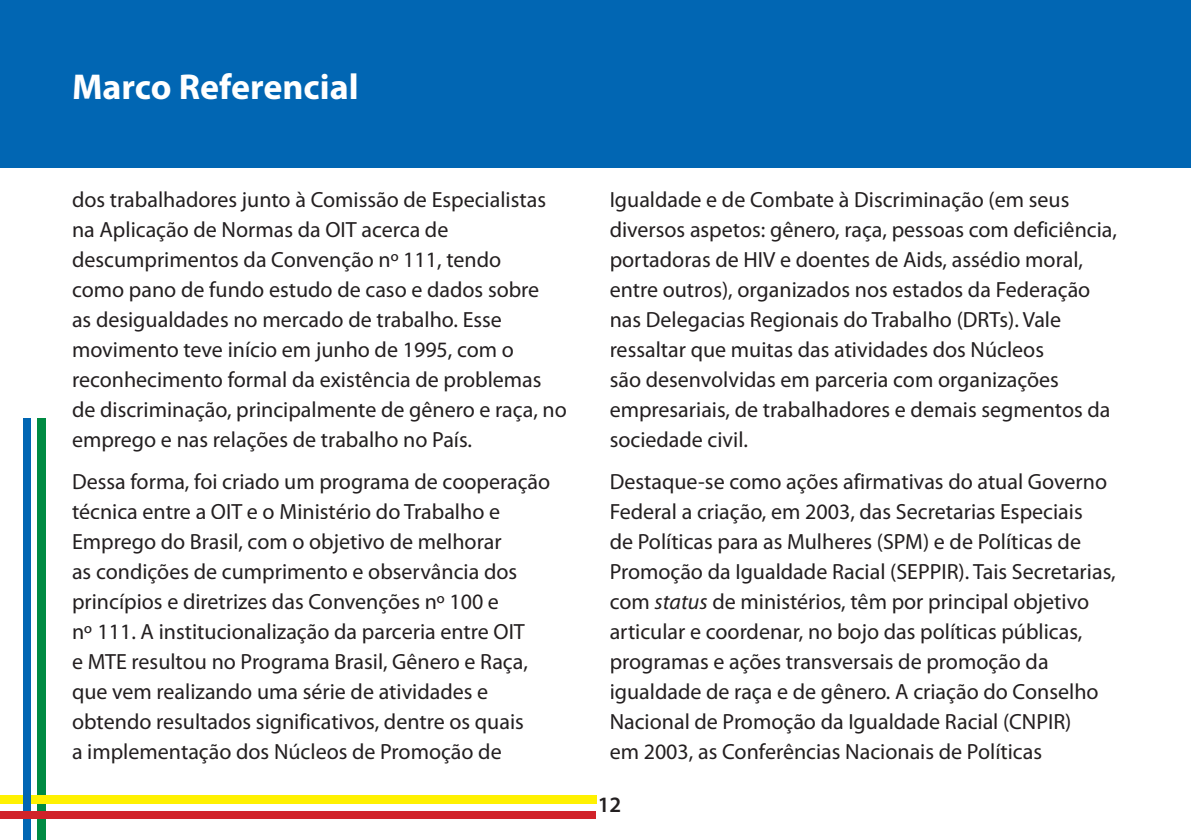
<style>
.page{position:relative;width:1191px;height:840px;background:#fff}
.page>*{position:absolute;margin:0;border:0;box-sizing:border-box;transform-origin:0 0}
.t1{font:700 36px "Myriad Pro";color:#fff}
.t2{font:22px/30px "Myriad Pro";color:#231f20}
.t3{font:600 22px "Myriad Pro";color:#231f20}
.s1{font-style:italic}
</style>
<div class="page">
<div style="left:38px;top:418px;width:8px;height:421px;background:#008b43"></div>
<div style="left:0;top:794px;width:596px;height:8px;background:#fff101"></div>
<div style="left:23px;top:418px;width:8px;height:421px;background:#0166b3"></div>
<div style="left:0;top:811px;width:596px;height:7px;background:#d1232a"></div>
<div style="left:0;top:0;width:1191px;height:168px;background:#0166b3"></div>
<h1 class="t1" style="left:72px;top:67px;width:288px">Marco Referencial</h1>
<p class="t2" style="left:72px;top:185px;width:496px">dos trabalhadores junto à Comissão de Especialistas na Aplicação de Normas da OIT acerca de descumprimentos da Convenção nº 111, tendo<br>como pano de fundo estudo de caso e dados sobre<br>as desigualdades no mercado de trabalho. Esse movimento teve início em junho de 1995, com o reconhecimento formal da existência de problemas de discriminação, principalmente de gênero e raça, no emprego e nas relações de trabalho no País.</p>
<p class="t2" style="left:72px;top:466px;width:480px">Dessa forma, foi criado um programa de cooperação técnica entre a OIT e o Ministério do Trabalho e Emprego do Brasil, com o objetivo de melhorar<br>as condições de cumprimento e observância dos princípios e diretrizes das Convenções nº 100 e<br>nº 111. A institucionalização da parceria entre OIT<br>e MTE resultou no Programa Brasil, Gênero e Raça, que vem realizando uma série de atividades e obtendo resultados significativos, dentre os quais<br>a implementação dos Núcleos de Promoção de</p>
<p class="t2" style="left:609px;top:185px;width:509px">Igualdade e de Combate à Discriminação (em seus diversos aspetos: gênero, raça, pessoas com deficiência, portadoras de HIV e doentes de Aids, assédio moral, entre outros), organizados nos estados da Federação nas Delegacias Regionais do Trabalho (DRTs). Vale ressaltar que muitas das atividades dos Núcleos<br>são desenvolvidas em parceria com organizações empresariais, de trabalhadores e demais segmentos da sociedade civil.</p>
<p class="t2" style="left:609px;top:466px;width:507px">Destaque-se como ações afirmativas do atual Governo Federal a criação, em 2003, das Secretarias Especiais<br>de Políticas para as Mulheres (SPM) e de Políticas de Promoção da Igualdade Racial (SEPPIR). Tais Secretarias, com <span class="s1">status</span> de ministérios, têm por principal objetivo articular e coordenar, no bojo das políticas públicas, programas e ações transversais de promoção da igualdade de raça e de gênero. A criação do Conselho Nacional de Promoção da Igualdade Racial (CNPIR)<br>em 2003, as Conferências Nacionais de Políticas</p>
<p class="t3" style="left:598px;top:791px;width:25px">12</p>
</div>
